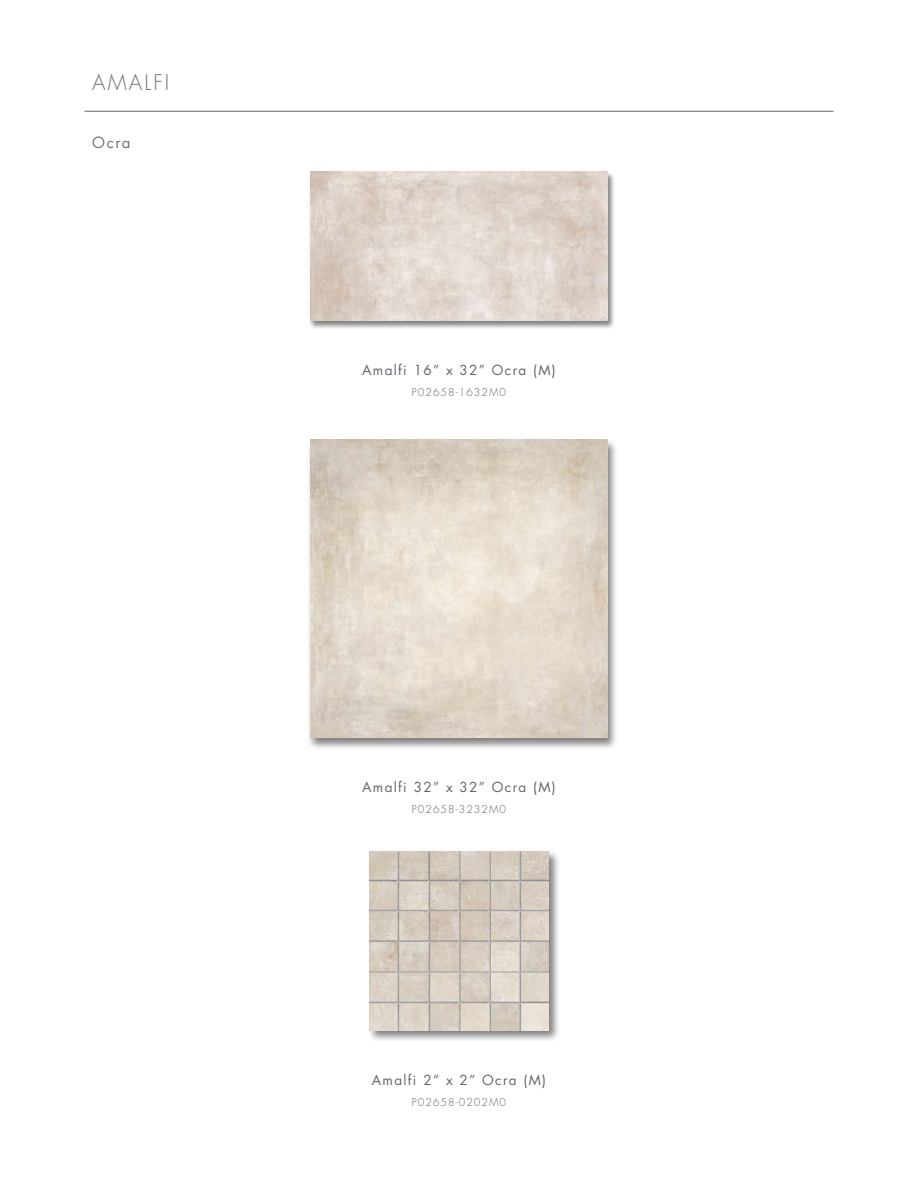
<style>
.page{position:relative;width:918px;height:1188px;background:#fff}
.page>*{position:absolute;margin:0;border:0;box-sizing:border-box;transform-origin:0 0}
.t1{font:300 21px "Futura LT";letter-spacing:.1em;color:#717073}
.t2{font:15px "Futura LT";color:#717073}
.t3{font:13.5px "Futura LT";letter-spacing:.1em;color:#61646a}
.t4{font:300 10.5px "Futura LT";letter-spacing:.1em;color:#61646a}
</style>
<div class="page">
<hr style="left:85px;top:111px;width:748px;height:1px;background:#61646a">
<div style="left:307px;top:439px;width:311px;height:311px;background:#000;opacity:.5"></div>
<img style="left:310px;top:440px;width:298px;height:298px">
<div style="left:367px;top:849px;width:194px;height:194px;background:#000;opacity:.5"></div>
<img style="left:369px;top:851px;width:180px;height:179px">
<div style="left:308px;top:171px;width:307px;height:159px;background:#000;opacity:.5"></div>
<img style="left:310px;top:172px;width:298px;height:149px">
<h1 class="t1" style="left:92px;top:69px;width:78px">AMALFI</h1>
<p class="t2" style="left:92px;top:133px;width:40px">Ocra</p>
<p class="t3" style="left:362px;top:362px;width:195px">Amalfi 16” x 32” Ocra (M)</p>
<p class="t4" style="left:412px;top:386px;width:96px">P02658-1632M0</p>
<p class="t3" style="left:362px;top:779px;width:195px">Amalfi 32” x 32” Ocra (M)</p>
<p class="t4" style="left:412px;top:803px;width:96px">P02658-3232M0</p>
<p class="t3" style="left:372px;top:1072px;width:176px">Amalfi 2” x 2” Ocra (M)</p>
<p class="t4" style="left:412px;top:1096px;width:96px">P02658-0202M0</p>
</div>
